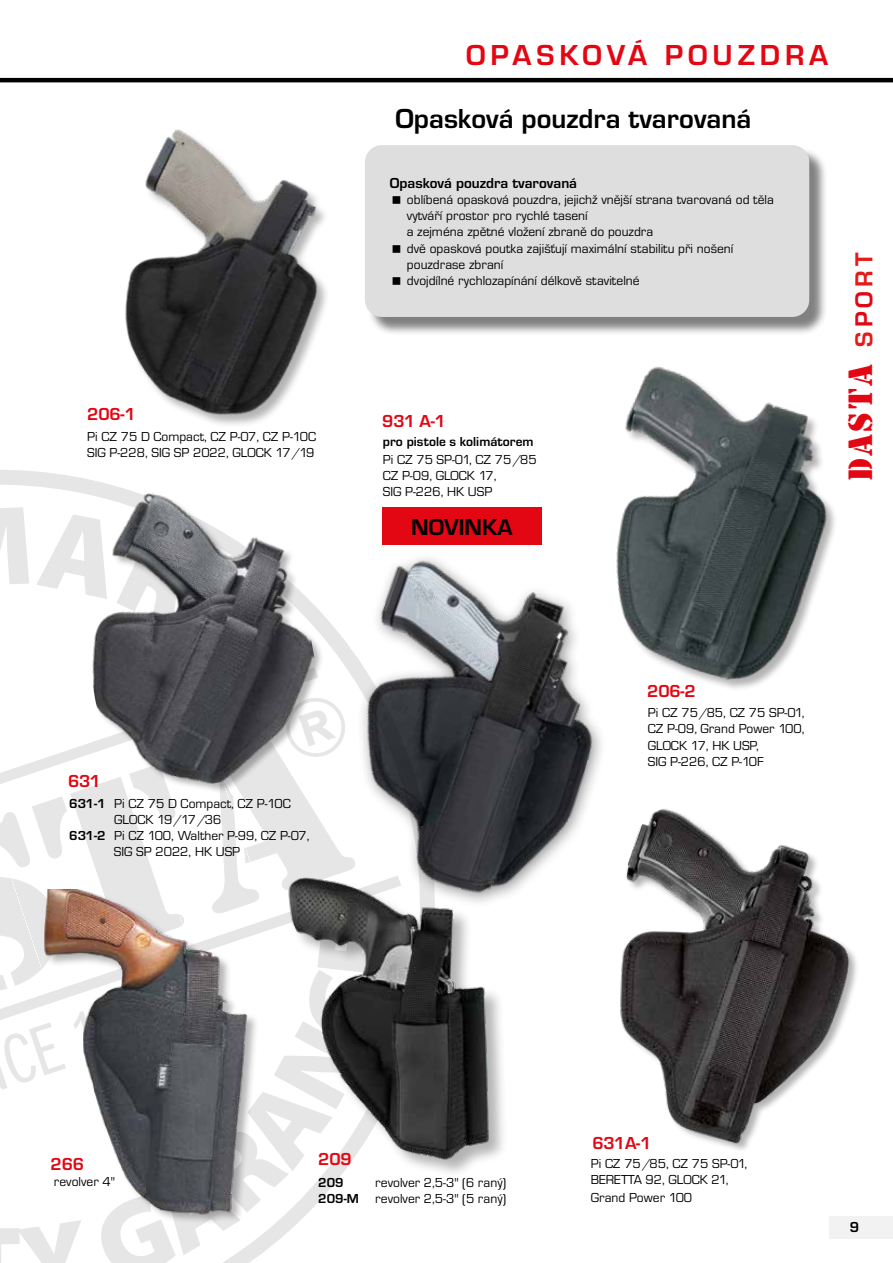
<style>
.page{position:relative;width:893px;height:1263px;background:#fff}
.page>*{position:absolute;margin:0;border:0;box-sizing:border-box;transform-origin:0 0}
.t1{font:34.95px "Stencil";letter-spacing:.075em;color:#e30613}
.t2{font:700 30px "Eurostile TOT";letter-spacing:.165em;color:#e30613}
.t3{font:700 28.5px "Eurostile TOT";color:#000}
.t4{font:700 25.5px "Eurostile TOT";letter-spacing:.165em;color:#e41b18}
.t5{font:700 23.85px "Eurostile TOT";color:#000}
.t6{font:700 18px "Eurostile TOT";letter-spacing:-.01em;color:#e30613}
.t7{font:700 15px "Eurostile TOT";color:#000}
.t8{font:13.5px/16.2px "Eurostile TOT";color:#000}
.t9{font:700 13.5px "Eurostile TOT";color:#000}
.s1{font-weight:700}
.s2{color:#e30613}
</style>
<div class="page">
<div style="left:829px;top:1216px;width:64px;height:22px;background:#f2f2f2"></div>
<img style="left:480px;top:507px;width:122px;height:356px">
<svg style="left:0;top:470px;width:480px;height:393px"></svg>
<svg style="left:0;top:507px;width:29px;height:79px"></svg>
<svg style="left:36px;top:514px;width:25px;height:85px"></svg>
<svg style="left:0;top:659px;width:413px;height:262px"></svg>
<svg style="left:0;top:921px;width:339px;height:342px"></svg>
<hr style="left:0;top:78px;width:893px;height:4px;background:#000">
<img style="left:0;top:643px;width:6px;height:98px">
<img style="left:61px;top:474px;width:272px;height:327px">
<div style="left:44px;top:888px;width:215px;height:338px;background:#000;opacity:.3"></div>
<img style="left:43px;top:889px;width:206px;height:330px">
<img style="left:244px;top:863px;width:301px;height:312px">
<img style="left:587px;top:796px;width:270px;height:354px">
<img style="left:546px;top:366px;width:289px;height:365px">
<div style="left:367px;top:147px;width:461px;height:189px;background:#000;opacity:.5"></div>
<div style="left:365px;top:145px;width:444px;height:172px;background:#dedede;border-radius:17px"></div>
<img style="left:13px;top:77px;width:402px;height:397px">
<div style="left:382px;top:508px;width:160px;height:37px;background:#e30613"></div>
<svg style="left:393px;top:196px;width:7px;height:8px"></svg>
<svg style="left:393px;top:245px;width:7px;height:7px"></svg>
<svg style="left:393px;top:277px;width:7px;height:8px"></svg>
<h3 class="t6" style="left:87px;top:404px;width:50px">206-1</h3>
<p class="t8" style="left:87px;top:428px;width:230px">Pi CZ 75 D Compact, CZ P-07, CZ P-10C<br>SIG P-228, SIG SP 2022, GLOCK 17/19</p>
<h3 class="t6" style="left:68px;top:771px;width:34px">631</h3>
<p class="t8" style="left:69px;top:795px;width:223px"><span class="s1">631-1</span> Pi CZ 75 D Compact, CZ P-10C</p>
<p class="t8" style="left:114px;top:811px;width:109px">GLOCK 19/17/36</p>
<p class="t8" style="left:69px;top:828px;width:242px"><span class="s1">631-2</span> Pi CZ 100, Walther P-99, CZ P-07,</p>
<p class="t8" style="left:114px;top:844px;width:128px">SIG SP 2022, HK USP</p>
<h2 class="t2" style="left:466px;top:39px;width:364px">OPASKOVÁ POUZDRA</h2>
<h3 class="t3" style="left:395px;top:103px;width:358px">Opasková pouzdra tvarovaná</h3>
<p class="t7" style="left:390px;top:175px;width:189px">Opasková pouzdra tvarovaná</p>
<p class="t8" style="left:407px;top:192px;width:368px">oblíbená opasková pouzdra, jejichž vnější strana tvarovaná od těla vytváří prostor pro rychlé tasení<br>a zejména zpětné vložení zbraně do pouzdra<br>dvě opasková poutka zajišťují maximální stabilitu při nošení pouzdrase zbraní<br>dvojdílné rychlozapínání délkově stavitelné</p>
<h3 class="t6" style="left:382px;top:411px;width:65px">931 A-1</h3>
<p class="t9" style="left:383px;top:434px;width:152px">pro pistole s kolimátorem</p>
<p class="t8" style="left:383px;top:451px;width:155px">Pi CZ 75 SP-01, CZ 75/85<br>CZ P-09, GLOCK 17,<br>SIG P-226, HK USP</p>
<h3 class="t5" style="left:411px;top:514px;width:103px">NOVINKA</h3>
<h3 class="t4" style="left:850px;top:347px;width:96px;rotate:-90deg">S<span class="s2">PO</span>RT</h3>
<h1 class="t1" style="left:840px;top:481px;width:118px;rotate:-90deg">DASTA</h1>
<h3 class="t6" style="left:647px;top:681px;width:50px">206-2</h3>
<p class="t8" style="left:648px;top:705px;width:158px">Pi CZ 75/85, CZ 75 SP-01,<br>CZ P-09, Grand Power 100,<br>GLOCK 17, HK USP,<br>SIG P-226, CZ P-10F</p>
<h3 class="t6" style="left:51px;top:1154px;width:35px">266</h3>
<p class="t8" style="left:54px;top:1174px;width:63px">revolver 4"</p>
<h3 class="t6" style="left:318px;top:1149px;width:35px">209</h3>
<p class="t8" style="left:318px;top:1174px;width:190px;text-align:right">revolver 2,5-3" (6 raný)<br><span class="s1">209-M</span> revolver 2,5-3" (5 raný)</p>
<p class="t9" style="left:318px;top:1175px;width:27px">209</p>
<h3 class="t6" style="left:592px;top:1133px;width:60px">631A-1</h3>
<p class="t8" style="left:591px;top:1155px;width:158px">Pi CZ 75/85, CZ 75 SP-01,<br>BERETTA 92, GLOCK 21,</p>
<p class="t8" style="left:591px;top:1190px;width:103px">Grand Power 100</p>
<p class="t7" style="left:850px;top:1219px;width:11px">9</p>
</div>
